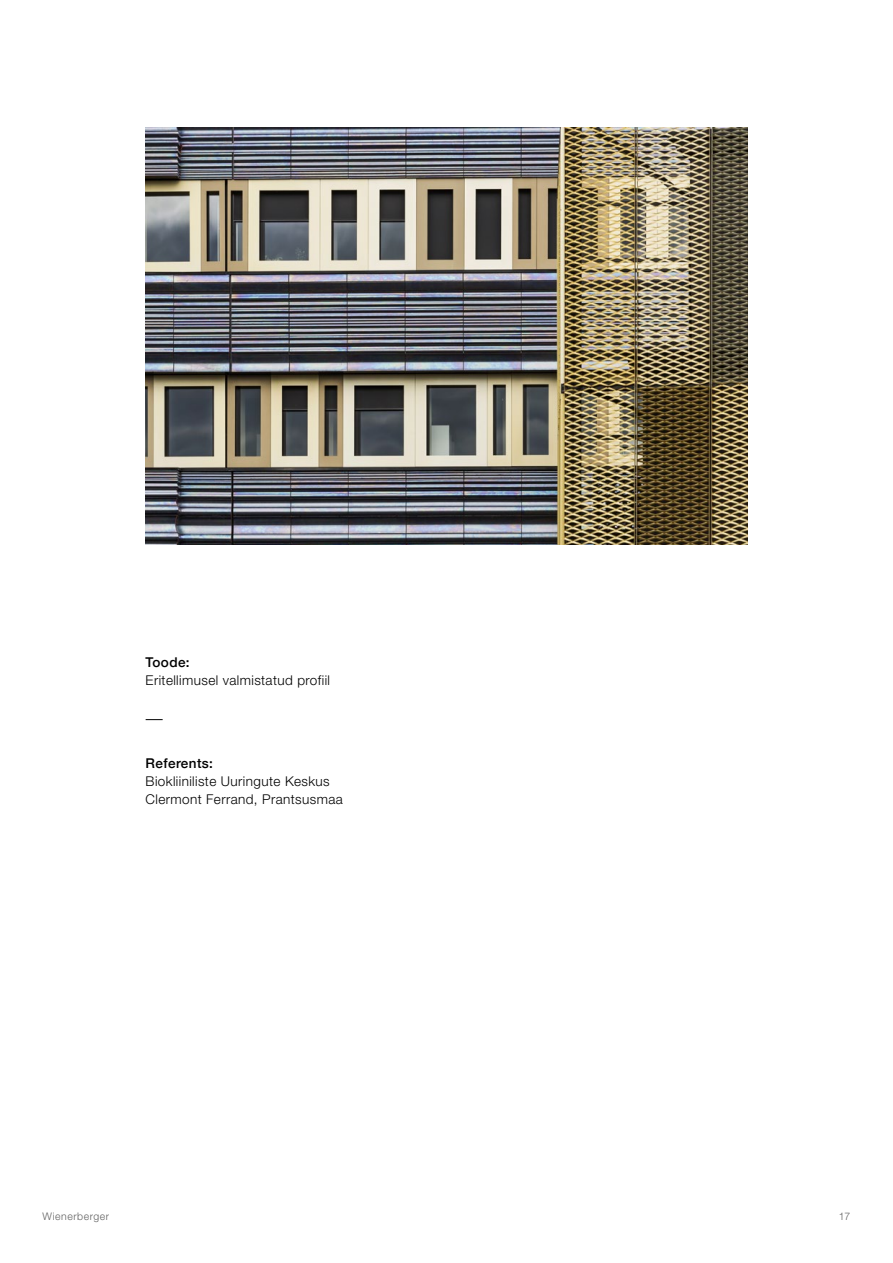
<style>
.page{position:relative;width:893px;height:1263px;background:#fff}
.page>*{position:absolute;margin:0;border:0;box-sizing:border-box;transform-origin:0 0}
.Kapitel_Head_E{font:300 13.5px "Helvetica Neue LT Std";letter-spacing:.03em;color:#000}
.Kapitel_Head_E-2{font:500 13.5px "Helvetica Neue";letter-spacing:.03em;color:#000}
.t1{font:300 10.5px "Helvetica Neue LT Std";letter-spacing:.05em;color:#636363}
</style>
<div class="page">
<img style="left:146px;top:128px;width:601px;height:416px">
<svg style="left:146px;top:719px;width:17px;height:1px"></svg>
<p class="Kapitel_Head_E-2" style="left:146px;top:651px;width:46px">Toode:</p>
<p class="Kapitel_Head_E" style="left:146px;top:672px;width:186px">Eritellimusel valmistatud profiil</p>
<p class="Kapitel_Head_E-2" style="left:146px;top:752px;width:69px">Referents:</p>
<p class="Kapitel_Head_E" style="left:146px;top:773px;width:186px">Biokliiniliste Uuringute Keskus</p>
<p class="Kapitel_Head_E" style="left:146px;top:791px;width:199px">Clermont Ferrand, Prantsusmaa</p>
<p class="t1" style="left:43px;top:1210px;width:68px">Wienerberger</p>
<p class="t1" style="left:839px;top:1210px;width:13px">17</p>
</div>
